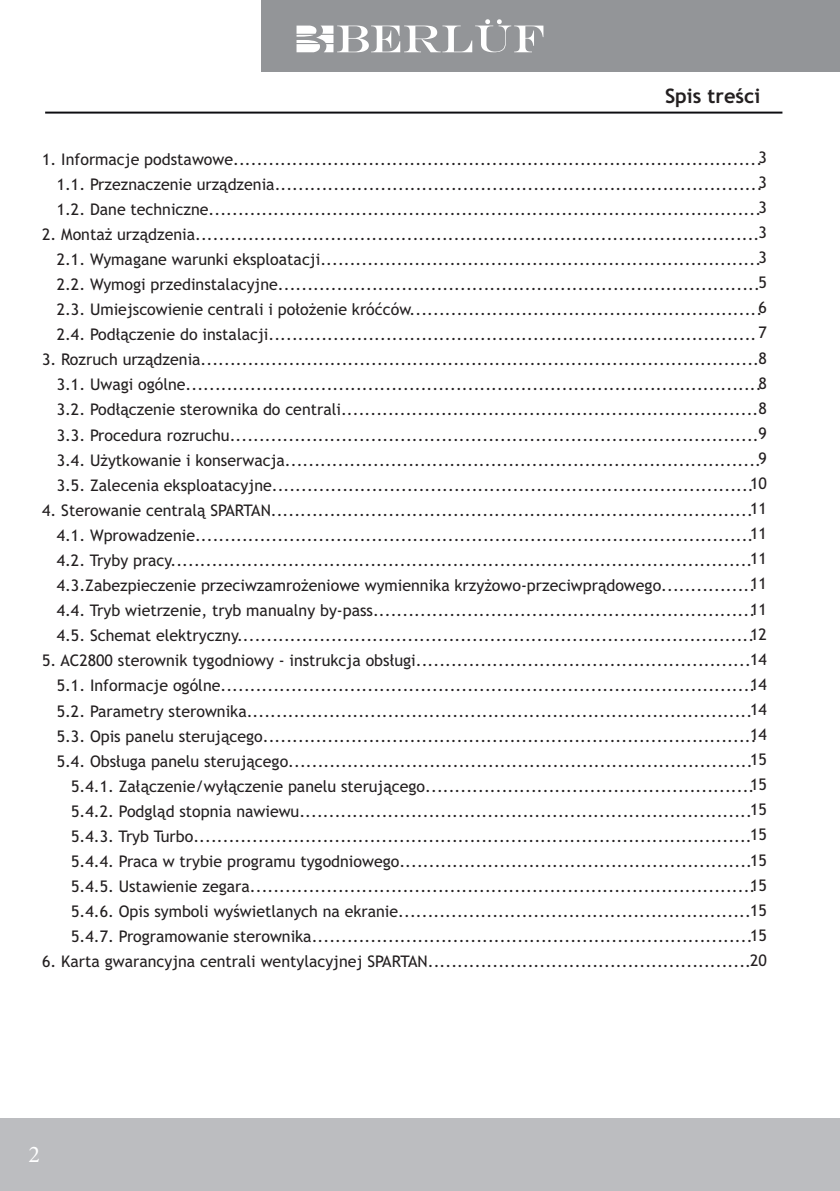
<style>
.page{position:relative;width:840px;height:1191px;background:#fff}
.page>*{position:absolute;margin:0;border:0;box-sizing:border-box;transform-origin:0 0}
.t1{font:24px "Minion Pro";color:#fff}
.t2{font:700 20px "Trebuchet MS";color:#231f20}
.t3{font:16px/25px "Trebuchet MS";color:#231f20}
</style>
<div class="page">
<hr style="left:45px;top:112px;width:737px;height:2px;background:#0d0d11">
<div style="left:0;top:1118px;width:839px;height:73px;background:#bcbdc0"></div>
<div style="left:261px;top:0;width:578px;height:71px;background:#939598"></div>
<svg style="left:296px;top:19px;width:247px;height:33px"></svg>
<p class="t2" style="left:664px;top:83px;width:97px">Spis treści</p>
<p class="t3" style="left:749px;top:145px;width:18px;text-align:center">3<br>3<br>3<br>3<br>3<br>5<br>6<br>7<br>8<br>8<br>8<br>9<br>9<br>10<br>11<br>11<br>11<br>11<br>11<br>12<br>14<br>14<br>14<br>14<br>15<br>15<br>15<br>15</p>
<p class="t3" style="left:71px;top:850px;width:697px;line-height:23.6px;text-align:right">5.4.4. Praca w trybie programu tygodniowego............................................................15<br>15</p>
<p class="t3" style="left:71px;top:900px;width:697px;line-height:23.6px;text-align:right">5.4.6. Opis symboli wyświetlanych na ekranie............................................................15<br>15</p>
<p class="t3" style="left:42px;top:949px;width:725px">6. Karta gwarancyjna centrali wentylacyjnej SPARTAN.......................................................20</p>
<p class="t3" style="left:57px;top:147px;width:707px;text-align:justify;text-indent:-14px">1. Informacje podstawowe..........................................................................................<br>1.1. Przeznaczenie urządzenia...................................................................................<br>1.2. Dane techniczne..............................................................................................</p>
<p class="t3" style="left:57px;top:222px;width:706px;text-indent:-14px">2. Montaż urządzenia................................................................................................<br>2.1. Wymagane warunki eksploatacji...........................................................................<br>2.2. Wymogi przedinstalacyjne..................................................................................<br>2.3. Umiejscowienie centrali i położenie króćców............................................................<br>2.4. Podłączenie do instalacji...................................................................................</p>
<p class="t3" style="left:57px;top:347px;width:706px;text-indent:-14px">3. Rozruch urządzenia...............................................................................................<br>3.1. Uwagi ogólne..................................................................................................<br>3.2. Podłączenie sterownika do centrali.......................................................................<br>3.3. Procedura rozruchu..........................................................................................<br>3.4. Użytkowanie i konserwacja.................................................................................<br>3.5. Zalecenia eksploatacyjne..................................................................................</p>
<p class="t3" style="left:57px;top:498px;width:699px;text-indent:-14px">4. Sterowanie centralą SPARTAN..................................................................................<br>4.1. Wprowadzenie...............................................................................................<br>4.2. Tryby pracy...................................................................................................<br>4.3.Zabezpieczenie przeciwzamrożeniowe wymiennika krzyżowo-przeciwprądowego................<br>4.4. Tryb wietrzenie, tryb manualny by-pass.................................................................<br>4.5. Schemat elektryczny........................................................................................</p>
<p class="t3" style="left:42px;top:648px;width:709px">5. AC2800 sterownik tygodniowy - instrukcja obsługi.........................................................</p>
<p class="t3" style="left:57px;top:673px;width:700px">5.1. Informacje ogólne...........................................................................................</p>
<p class="t3" style="left:57px;top:698px;width:696px">5.2. Parametry sterownika......................................................................................</p>
<p class="t3" style="left:57px;top:723px;width:701px">5.3. Opis panelu sterującego....................................................................................</p>
<p class="t3" style="left:57px;top:749px;width:697px">5.4. Obsługa panelu sterującego...............................................................................</p>
<p class="t3" style="left:71px;top:774px;width:684px">5.4.1. Załączenie/wyłączenie panelu sterującego........................................................</p>
<p class="t3" style="left:71px;top:799px;width:682px">5.4.2. Podgląd stopnia nawiewu.............................................................................</p>
<p class="t3" style="left:71px;top:824px;width:681px">5.4.3. Tryb Turbo...............................................................................................</p>
<p class="t3" style="left:71px;top:874px;width:685px">5.4.5. Ustawienie zegara......................................................................................</p>
<p class="t3" style="left:71px;top:924px;width:682px">5.4.7. Programowanie sterownika...........................................................................</p>
<p class="t1" style="left:28px;top:1138px;width:13px">2</p>
</div>
